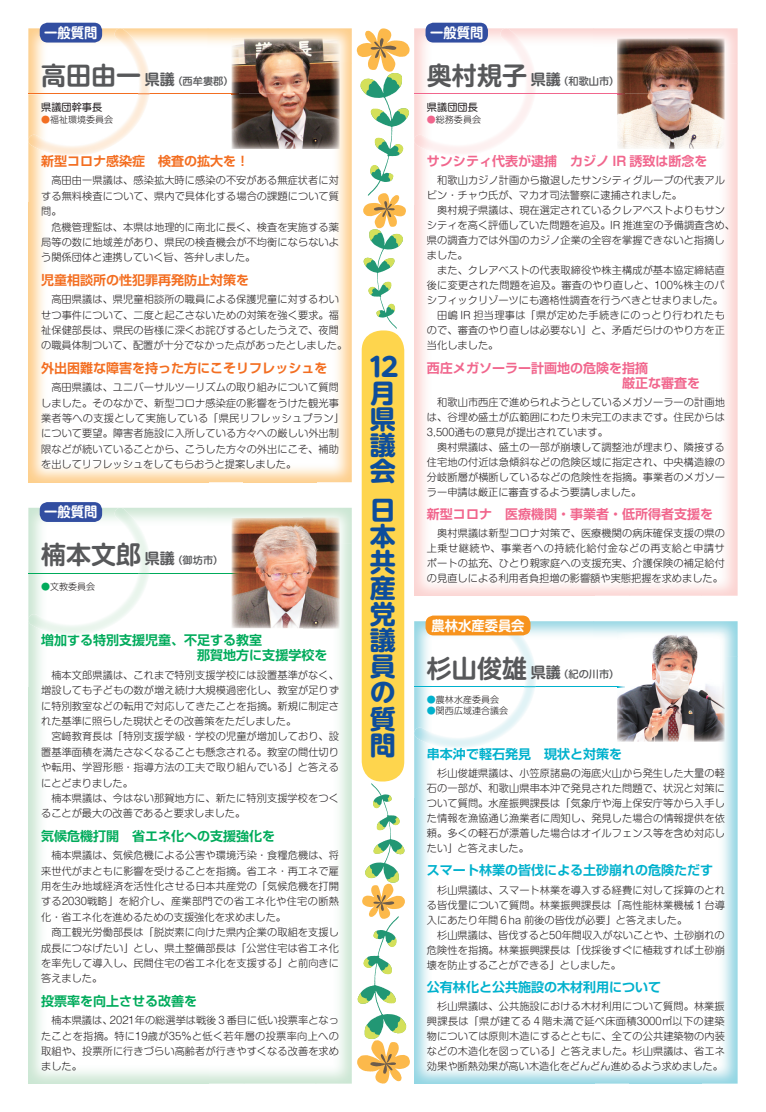
<style>
.page{position:relative;width:766px;height:1112px;background:#fff}
.page>*{position:absolute;margin:0;border:0;box-sizing:border-box;transform-origin:0 0}
.t1{font:700 26px/26px "UD Shin M Go Pro";color:#0d4d9b;text-align:justify}
.t2{font:700 25px "Shin M Go Pro De";color:#57585a}
.t3{font:700 14px "Shin M Go Pr 6 N De";color:#fff;scale:.95 1}
.t4{font:700 13px/15px "Shin Go Pr 6 N De";color:#00ab5b}
.t5{font:700 13px "Shin Go Pr 6 N De";color:#f1668d}
.t6{font:700 13px "Shin Go Pr 6 N De";color:#00b1cd}
.t7{font:700 13px "Shin Go Pr 6 N De";color:#f36e21}
.t8{font:300 10.2px/15.4px "Shin M Go Pro";letter-spacing:.005em;color:#231f20;text-align:justify}
.t9{font:300 10.2px "Shin M Go Pro";letter-spacing:.03em;color:#231f20}
.t10{font:500 10.2px "Shin M Go Pro";color:#57585a}
.t11{font:10.2px "Shin M Go Pro";color:#231f20}
.t12{font:300 9px "Shin M Go Pro";color:#231f20}
.s1{font-size:15px}
.s2{color:#f36e21}
.s3{color:#00ab5b}
.s4{color:#f1668d}
.s5{color:#00b1cd}
</style>
<div class="page">
<img style="left:28px;top:507px;width:180px;height:576px">
<img style="left:208px;top:507px;width:143px;height:36px">
<img style="left:316px;top:543px;width:35px;height:540px">
<img style="left:41px;top:634px;width:167px;height:12px">
<img style="left:414px;top:621px;width:179px;height:462px">
<img style="left:701px;top:656px;width:36px;height:427px">
<img style="left:629px;top:741px;width:72px;height:342px">
<img style="left:428px;top:747px;width:165px;height:13px">
<img style="left:28px;top:28px;width:180px;height:454px">
<img style="left:208px;top:28px;width:143px;height:35px">
<img style="left:316px;top:63px;width:35px;height:419px">
<img style="left:41px;top:155px;width:167px;height:12px">
<img style="left:593px;top:28px;width:144px;height:35px">
<img style="left:701px;top:63px;width:36px;height:532px">
<img style="left:427px;top:155px;width:279px;height:12px">
<svg style="left:443px;top:155px;width:29px;height:1px"></svg>
<hr style="left:414px;top:93px;width:210px;height:1px;background:#f1668d">
<hr style="left:28px;top:93px;width:210px;height:1px;background:#f36e21">
<hr style="left:28px;top:573px;width:210px;height:1px;background:#00ab5b">
<hr style="left:414px;top:686px;width:210px;height:1px;background:#00b1cd">
<div style="left:361px;top:330px;width:43px;height:451px;background:#fed54d;border-radius:20px"></div>
<svg style="left:357px;top:783px;width:53px;height:300px"></svg>
<svg style="left:356px;top:28px;width:59px;height:300px"></svg>
<img style="left:114px;top:507px;width:36px;height:66px">
<img style="left:28px;top:574px;width:121px;height:60px">
<svg style="left:138px;top:573px;width:12px;height:1px"></svg>
<svg style="left:58px;top:634px;width:28px;height:1px"></svg>
<img style="left:499px;top:621px;width:37px;height:65px">
<img style="left:414px;top:687px;width:121px;height:60px">
<svg style="left:444px;top:747px;width:27px;height:1px"></svg>
<img style="left:114px;top:28px;width:36px;height:65px">
<img style="left:28px;top:94px;width:121px;height:61px">
<svg style="left:138px;top:93px;width:12px;height:1px"></svg>
<svg style="left:58px;top:155px;width:28px;height:1px"></svg>
<img style="left:231px;top:517px;width:108px;height:111px">
<img style="left:617px;top:631px;width:107px;height:110px">
<img style="left:617px;top:38px;width:107px;height:111px">
<img style="left:231px;top:38px;width:108px;height:111px">
<div style="left:425px;top:615px;width:105px;height:20px;background:#f7931d;border-radius:8px"></div>
<div style="left:40px;top:502px;width:62px;height:20px;background:#324ea1;border-radius:8px"></div>
<div style="left:425px;top:23px;width:63px;height:20px;background:#324ea1;border-radius:8px"></div>
<div style="left:40px;top:23px;width:62px;height:20px;background:#324ea1;border-radius:8px"></div>
<h3 class="t3" style="left:44px;top:21px;width:58px">一般質問</h3>
<h2 class="t2" style="left:41px;top:55px;width:135px">高田由一<span class="s1">県議</span></h2>
<p class="t10" style="left:172px;top:73px;width:63px">（西牟婁郡(</p>
<p class="t11" style="left:41px;top:99px;width:63px">県議団幹事長</p>
<p class="t12" style="left:41px;top:112px;width:73px"><span class="s2">●</span>福祉環境委員会</p>
<p class="t7" style="left:41px;top:150px;width:209px">新型コロナ感染症　検査の拡大を!</p>
<p class="t8" style="left:41px;top:171px;width:299px;text-indent:10px">高田由一県議は、感染拡大時に感染の不安がある無症状者に対する無料検査について、県内で具体化する場合の課題について質問。</p>
<p class="t8" style="left:41px;top:218px;width:299px;text-indent:10px">危機管理監は、本県は地理的に南北に長く、検査を実施する薬局等の数に地域差があり、県民の検査機会が不均衡にならないよう関係団体と連携していく旨、答弁しました。</p>
<p class="t7" style="left:41px;top:269px;width:209px">児童相談所の性犯罪再発防止対策を</p>
<p class="t8" style="left:41px;top:290px;width:307px;text-align:left;text-indent:10px">高田県議は、県児童相談所の職員による保護児童に対するわいせつ事件について、二度と起こさないための対策を強く要求。福祉保健部長は、県民の皆様に深くお詫びするとしたうえで、夜間の職員体制ついて、配置が十分でなかった点があったとしました。</p>
<p class="t7" style="left:41px;top:357px;width:288px">外出困難な障害を持った方にこそリフレッシュを</p>
<p class="t8" style="left:41px;top:378px;width:304px;text-align:left;text-indent:10px">高田県議は、ユニバーサルツーリズムの取り組みについて質問しました。そのなかで、新型コロナ感染症の影響をうけた観光事業者等への支援として実施している「県民リフレッシュプラン「について要望。障害者施設に入所している方々への厳しい外出制限などが続いていることから、こうした方々の外出にこそ、補助を出してリフレッシュをしてもらおうと提案しました。</p>
<h1 class="t1" style="left:370px;top:379px;width:27px">月県議会</h1>
<h1 class="t1" style="left:370px;top:496px;width:27px">日本共産党議員の質問</h1>
<h1 class="t1" style="left:367px;top:353px;width:32px">12</h1>
<h3 class="t3" style="left:44px;top:500px;width:58px">一般質問</h3>
<h2 class="t2" style="left:41px;top:534px;width:135px">楠本文郎<span class="s1">県議</span></h2>
<p class="t10" style="left:172px;top:552px;width:52px">（御坊市(</p>
<p class="t12" style="left:41px;top:579px;width:55px"><span class="s3">●</span>文教委員会</p>
<p class="t4" style="left:41px;top:632px;width:288px">増加する特別支援児童、不足する教室<br>　　　　　　　　　　　　那賀地方に支援学校を</p>
<p class="t8" style="left:41px;top:665px;width:299px;text-indent:10px">楠本文郎県議は、これまで特別支援学校には設置基準がなく、増設しても子どもの数が増え続け大規模過密化し、教室が足りずに特別教室などの転用で対応してきたことを指摘。新規に制定された基準に照らした現状とその改善策をただしました。</p>
<p class="t8" style="left:41px;top:727px;width:299px;text-indent:10px">宮﨑教育長は「特別支援学級・学校の児童が増加しており、設置基準面積を満たさなくなることも懸念される。教室の間仕切りや転用、学習形態・指導方法の工夫で取り組んでいる」と答えるにとどまりました。</p>
<p class="t8" style="left:41px;top:789px;width:299px;text-indent:10px">楠本県議は、今はない那賀地方に、新たに特別支援学校をつくることが最大の改善であると要求しました。</p>
<p class="t4" style="left:41px;top:827px;width:236px">気候危機打開　省エネ化への支援強化を</p>
<p class="t8" style="left:41px;top:846px;width:299px;text-indent:10px">楠本県議は、気候危機による公害や環境汚染・食糧危機は、将来世代がまともに影響を受けることを指摘。省エネ・再エネで雇用を生み地域経済を活性化させる日本共産党の「気候危機を打開する2030戦略」を紹介し、産業部門での省エネ化や住宅の断熱化・省エネ化を進めるための支援強化を求めました。</p>
<p class="t8" style="left:41px;top:923px;width:299px;text-indent:10px">商工観光労働部長は「脱炭素に向けた県内企業の取組を支援し成長につなげたい」とし、県土整備部長は「公営住宅は省エネ化を率先して導入し、民間住宅の省エネ化を支援する」と前向きに答えました。</p>
<p class="t4" style="left:41px;top:992px;width:157px">投票率を向上させる改善を</p>
<p class="t8" style="left:110px;top:1011px;width:230px">2021年の総選挙は戦後３番目に低い投票率となっ</p>
<p class="t8" style="left:41px;top:1011px;width:299px;text-align:left;text-indent:10px">楠本県議は、<br>たことを指摘。特に19歳が35％と低く若年層の投票率向上への取組や、投票所に行きづらい高齢者が行きやすくなる改善を求めました。</p>
<h3 class="t3" style="left:430px;top:21px;width:58px">一般質問</h3>
<h2 class="t2" style="left:427px;top:55px;width:135px">奥村規子<span class="s1">県議</span></h2>
<p class="t10" style="left:558px;top:73px;width:63px">（和歌山市(</p>
<p class="t11" style="left:427px;top:99px;width:52px">県議団団長</p>
<p class="t12" style="left:427px;top:112px;width:55px"><span class="s4">●</span>総務委員会</p>
<p class="t5" style="left:427px;top:150px;width:282px">サンシティ代表が逮捕　カジノ IR 誘致は断念を</p>
<p class="t8" style="left:427px;top:172px;width:299px;line-height:15px;text-indent:10px">和歌山カジノ計画から撤退したサンシティグループの代表アルビン・チャウ氏が、マカオ司法警察に逮捕されました。</p>
<p class="t8" style="left:427px;top:202px;width:309px;line-height:15px;text-align:left;text-indent:10px">奥村規子県議は、現在選定されているクレアベストよりもサンシティを高く評価していた問題を追及。IR 推進室の予備調査含め、県の調査力では外国のカジノ企業の全容を掌握できないと指摘しました。</p>
<p class="t8" style="left:437px;top:261px;width:289px">また、クレアベストの代表取締役や株主構成が基本協定締結直</p>
<p class="t8" style="left:427px;top:276px;width:299px">後に変更された問題を追及。審査のやり直しと、100％株主のパ</p>
<p class="t8" style="left:427px;top:291px;width:297px">シフィックリゾーツにも適格性調査を行うべきとせまりました。</p>
<p class="t9" style="left:437px;top:307px;width:289px">田嶋 IR 担当理事は「県が定めた手続きにのっとり行われたも</p>
<p class="t8" style="left:427px;top:321px;width:299px">ので、審査のやり直しは必要ない」と、矛盾だらけのやり方を正</p>
<p class="t8" style="left:427px;top:336px;width:73px">当化しました。</p>
<p class="t5" style="left:427px;top:357px;width:222px">西庄メガソーラー計画地の危険を指摘</p>
<p class="t8" style="left:427px;top:393px;width:299px;line-height:15px;text-indent:10px">和歌山市西庄で進められようとしているメガソーラーの計画地は、谷埋め盛土が広範囲にわたり未完工のままです。住民からは3,500通もの意見が提出されています。</p>
<p class="t8" style="left:427px;top:438px;width:299px;line-height:15px;text-indent:10px">奥村県議は、盛土の一部が崩壊して調整池が埋まり、隣接する住宅地の付近は急傾斜などの危険区域に指定され、中央構造線の分岐断層が横断しているなどの危険性を指摘。事業者のメガソーラー申請は厳正に審査するよう要請しました。</p>
<p class="t5" style="left:427px;top:503px;width:287px">新型コロナ　医療機関・事業者・低所得者支援を</p>
<p class="t8" style="left:427px;top:524px;width:299px;line-height:15px;text-indent:10px">奥村県議は新型コロナ対策で、医療機関の病床確保支援の県の上乗せ継続や、事業者への持続化給付金などの再支給と申請サポートの拡充、ひとり親家庭への支援充実、介護保険の補足給付の見直しによる利用者負担増の影響額や実態把握を求めました。</p>
<h3 class="t3" style="left:431px;top:613px;width:100px">農林水産委員会</h3>
<h2 class="t2" style="left:427px;top:647px;width:135px">杉山俊雄<span class="s1">県議</span></h2>
<p class="t10" style="left:558px;top:665px;width:63px">（紀の川市(</p>
<p class="t12" style="left:427px;top:692px;width:73px"><span class="s5">●</span>農林水産委員会</p>
<p class="t12" style="left:427px;top:703px;width:82px"><span class="s5">●</span>関西広域連合議会</p>
<p class="t6" style="left:427px;top:743px;width:196px">串本沖で軽石発見　現状と対策を</p>
<p class="t8" style="left:427px;top:764px;width:299px;line-height:15px;text-indent:10px">杉山俊雄県議は、小笠原諸島の海底火山から発生した大量の軽石の一部が、和歌山県串本沖で発見された問題で、状況と対策について質問。水産振興課長は「気象庁や海上保安庁等から入手した情報を漁協通じ漁業者に周知し、発見した場合の情報提供を依頼。多くの軽石が漂着した場合はオイルフェンス等を含め対応したい」と答えました。</p>
<p class="t6" style="left:427px;top:859px;width:287px">スマート林業の皆伐による土砂崩れの危険ただす</p>
<p class="t8" style="left:427px;top:880px;width:299px;line-height:15px;text-indent:10px">杉山県議は、スマート林業を導入する経費に対して採算のとれる皆伐量について質問。林業振興課長は「高性能林業機械１台導入にあたり年間６ha 前後の皆伐が必要」と答えました。</p>
<p class="t8" style="left:427px;top:925px;width:299px;line-height:15px;text-indent:10px">杉山県議は、皆伐すると50年間収入がないことや、土砂崩れの危険性を指摘。林業振興課長は「伐採後すぐに植栽すれば土砂崩壊を防止することができる」としました。</p>
<p class="t6" style="left:427px;top:975px;width:235px">公有林化と公共施設の木材利用について</p>
<p class="t8" style="left:427px;top:997px;width:299px;line-height:15px;text-indent:10px">杉山県議は、公共施設における木材利用について質問。林業振興課長は「県が建てる４階未満で延べ床面積3000㎡以下の建築物については原則木造にするとともに、全ての公共建築物の内装などの木造化を図っている」と答えました。杉山県議は、省エネ効果や断熱効果が高い木造化をどんどん進めるよう求めました。</p>
</div>
